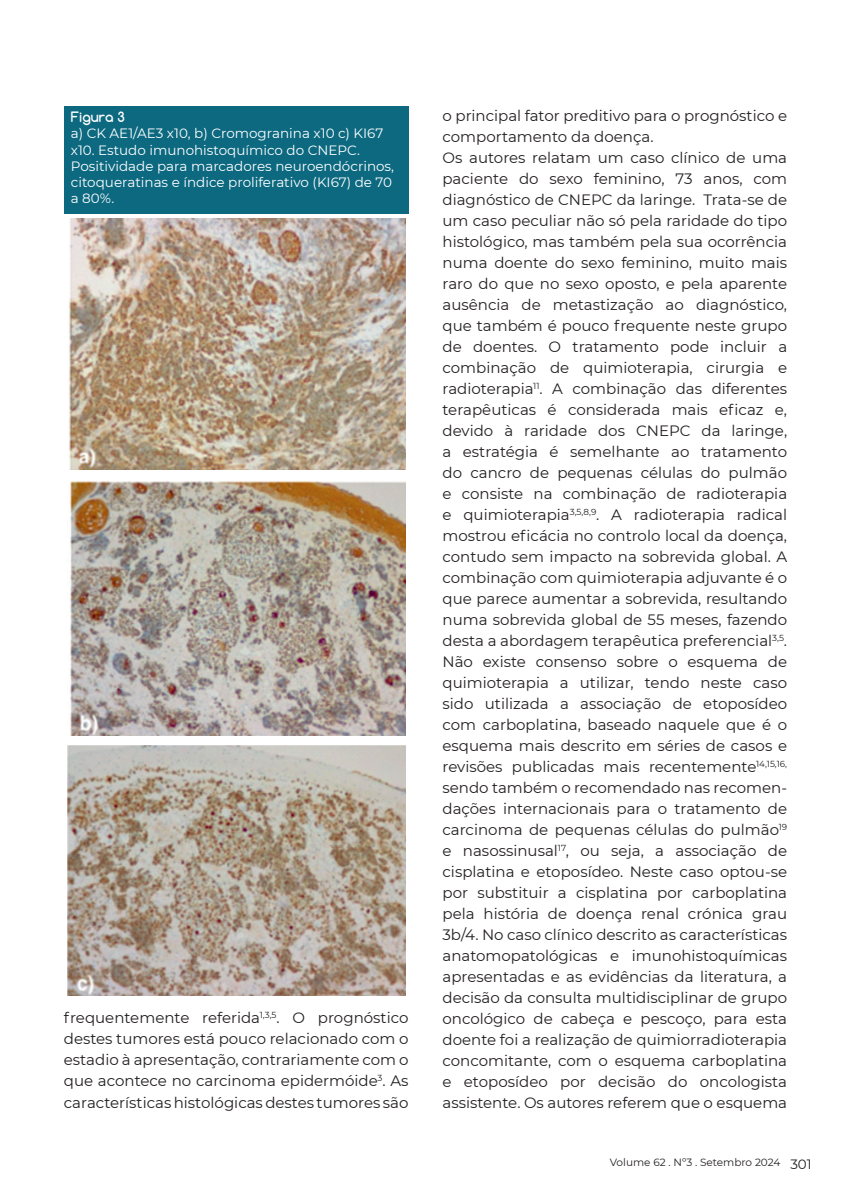
<style>
.page{position:relative;width:851px;height:1191px;background:#fff}
.page>*{position:absolute;margin:0;border:0;box-sizing:border-box;transform-origin:0 0}
.t1{font:15px/21px "Montserrat";color:#231f20;text-align:justify}
.t2{font:13.5px/16.2px "Montserrat";color:#fff}
.t3{font:700 13.5px "Comfortaa";color:#fff}
.t4{font:10.5px "Montserrat";color:#231f20}
.s1{font-size:13.5px}
</style>
<div class="page">
<div style="left:64px;top:106px;width:344px;height:107px;background:#0c6980"></div>
<img style="left:67px;top:746px;width:338px;height:249px">
<img style="left:70px;top:481px;width:335px;height:255px">
<img style="left:69px;top:218px;width:336px;height:252px">
<p class="t3" style="left:71px;top:108px;width:56px">Figura 3</p>
<p class="t2" style="left:71px;top:125px;width:325px">a) CK AE1/AE3 x10, b) Cromogranina x10 c) KI67 x10. Estudo imunohistoquímico do CNEPC.<br>Positividade para marcadores neuroendócrinos, citoqueratinas e índice proliferativo (KI67) de 70 a 80%.</p>
<p class="t1" style="left:64px;top:1007px;width:346px">frequentemente referida<sup>1,3,5</sup>. O prognóstico destes tumores está pouco relacionado com o estadio à apresentação, contrariamente com o que acontece no carcinoma epidermóide<sup>3</sup>. As características histológicas destes tumores são</p>
<p class="t1" style="left:442px;top:105px;width:346px;text-align:left">o principal fator preditivo para o prognóstico e comportamento da doença.<br>Os autores relatam um caso clínico de uma paciente do sexo feminino, 73 anos, com diagnóstico de CNEPC da laringe. Trata-se de um caso peculiar não só pela raridade do tipo histológico, mas também pela sua ocorrência numa doente do sexo feminino, muito mais raro do que no sexo oposto, e pela aparente ausência de metastização ao diagnóstico, que também é pouco frequente neste grupo de doentes. O tratamento pode incluir a combinação de quimioterapia, cirurgia e radioterapia<sup>11</sup>. A combinação das diferentes terapêuticas é considerada mais eficaz e, devido à raridade dos CNEPC da laringe, a estratégia é semelhante ao tratamento do cancro de pequenas células do pulmão e consiste na combinação de radioterapia e quimioterapia<sup>3,5,8,9</sup>. A radioterapia radical mostrou eficácia no controlo local da doença, contudo sem impacto na sobrevida global. A combinação com quimioterapia adjuvante é o que parece aumentar a sobrevida, resultando numa sobrevida global de 55 meses, fazendo desta a abordagem terapêutica preferencial<sup>3,5</sup>.<br>Não existe consenso sobre o esquema de quimioterapia a utilizar, tendo neste caso sido utilizada a associação de etoposídeo com carboplatina, baseado naquele que é o esquema mais descrito em séries de casos e revisões publicadas mais recentemente<sup>14,15,16, </sup>sendo também o recomendado nas recomen&shy;dações internacionais para o tratamento de carcinoma de pequenas células do pulmão<sup>19 </sup>e nasossinusal<sup>17</sup>, ou seja, a associação de cisplatina e etoposídeo. Neste caso optou-se por substituir a cisplatina por carboplatina pela história de doença renal crónica grau 3b/4. No caso clínico descrito as características anatomopatológicas e imunohistoquímicas apresentadas e as evidências da literatura, a decisão da consulta multidisciplinar de grupo oncológico de cabeça e pescoço, para esta doente foi a realização de quimiorradioterapia concomitante, com o esquema carboplatina e etoposídeo por decisão do oncologista assistente. Os autores referem que o esquema</p>
<p class="t4" style="left:609px;top:1155px;width:203px">Volume 62 . Nº3 . Setembro 2024 <span class="s1">301</span></p>
</div>
